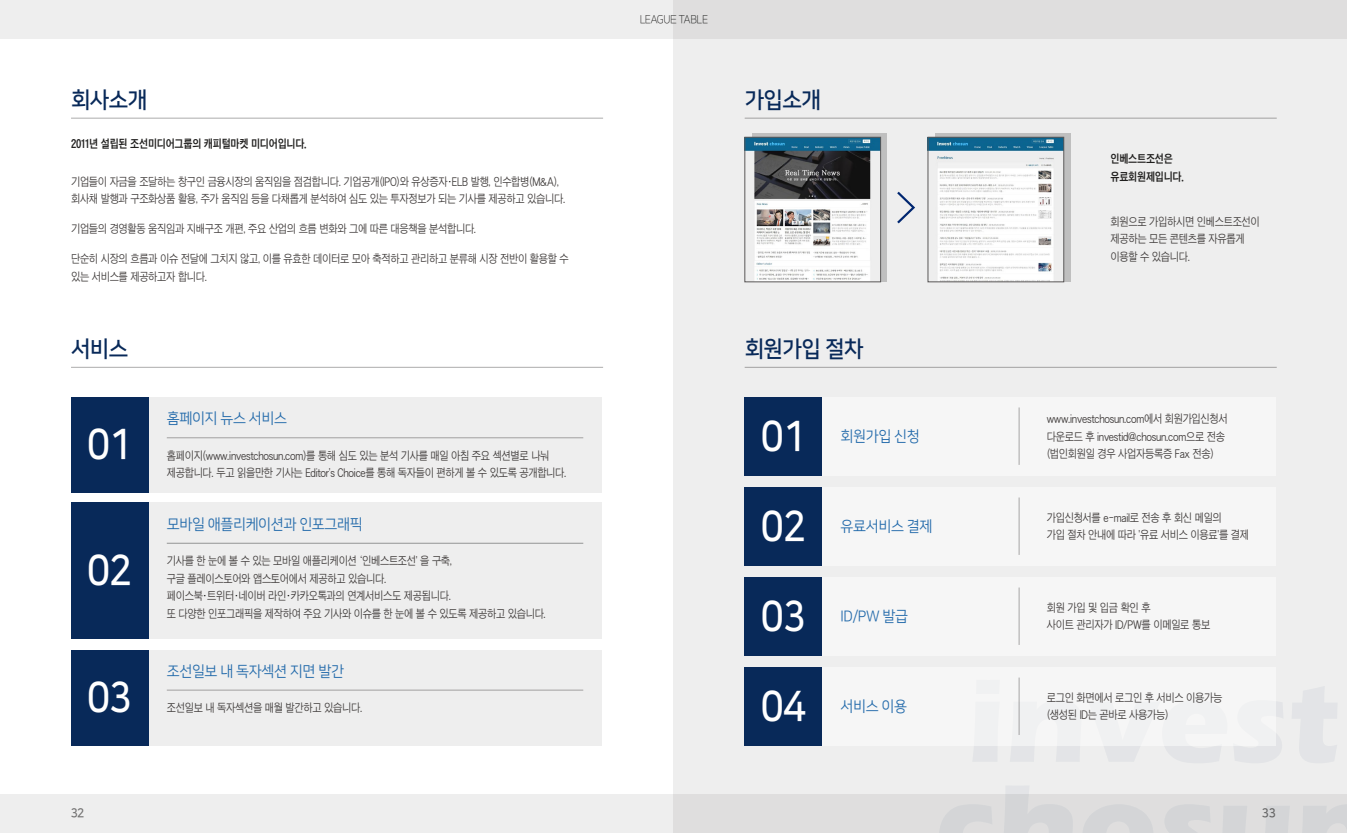
<style>
.page{position:relative;width:1347px;height:833px;background:#fff}
.page>*{position:absolute;margin:0;border:0;box-sizing:border-box;transform-origin:0 0}
.t1{font:42px/90px "Nanum Square B";letter-spacing:-.025em;color:#fff;text-align:justify;scale:.9 1}
.t2{font:22.5px "Nanum Square B";letter-spacing:-.025em;color:#082959;scale:.95 1}
.t3{font:15px "Nanum Square R";letter-spacing:-.025em;color:#246bab;scale:.95 1}
.t4{font:12.5px "Nanum Square B";color:#727171;scale:.95 1}
.t5{font:11.25px/17.5px "Csng";letter-spacing:-.025em;color:#3e3a39;scale:.9 1}
.t6{font:11.25px/17.5px "Csn Tg";letter-spacing:-.025em;color:#1f1e1d;scale:.9 1}
.t7{font:11.25px "Nanum Square L";letter-spacing:-.025em;color:#1f1e1d;scale:.95 1}
.s1{font-family:"Cs Sg";color:#000}
</style>
<div class="page">
<div style="left:1px;top:794px;width:1345px;height:39px;background:#eee"></div>
<div style="left:1px;top:0;width:1345px;height:39px;background:#eee"></div>
<div style="left:141px;top:397px;width:461px;height:96px;background:#eee"></div>
<div style="left:141px;top:649px;width:461px;height:96px;background:#eee"></div>
<div style="left:141px;top:502px;width:461px;height:137px;background:#eee"></div>
<div style="left:71px;top:397px;width:77px;height:96px;background:#082959"></div>
<div style="left:71px;top:502px;width:77px;height:137px;background:#082959"></div>
<hr style="left:167px;top:437px;width:416px;height:1px;background:#595757">
<hr style="left:167px;top:543px;width:416px;height:1px;background:#9fa0a0">
<div style="left:71px;top:649px;width:77px;height:96px;background:#082959"></div>
<hr style="left:167px;top:690px;width:416px;height:1px;background:#595757">
<hr style="left:71px;top:118px;width:532px;height:1px;background:#595757">
<hr style="left:71px;top:367px;width:532px;height:1px;background:#595757">
<svg style="left:673px;top:0;width:673px;height:833px;fill:#eee"></svg>
<svg style="left:972px;top:745px;width:28px;height:17px"></svg>
<svg style="left:1009px;top:745px;width:72px;height:17px"></svg>
<svg style="left:1088px;top:745px;width:139px;height:18px"></svg>
<svg style="left:1233px;top:700px;width:50px;height:63px"></svg>
<svg style="left:1291px;top:686px;width:46px;height:77px"></svg>
<svg style="left:938px;top:804px;width:54px;height:29px"></svg>
<svg style="left:1001px;top:785px;width:71px;height:48px"></svg>
<svg style="left:1082px;top:804px;width:71px;height:29px"></svg>
<svg style="left:1160px;top:804px;width:50px;height:29px"></svg>
<svg style="left:1221px;top:805px;width:68px;height:28px"></svg>
<svg style="left:1299px;top:804px;width:47px;height:29px"></svg>
<div style="left:815px;top:397px;width:460px;height:78px;background:#f6f6f6"></div>
<div style="left:815px;top:487px;width:460px;height:78px;background:#f6f6f6"></div>
<div style="left:815px;top:577px;width:460px;height:78px;background:#f6f6f6"></div>
<div style="left:815px;top:667px;width:460px;height:78px;background:#f6f6f6"></div>
<svg style="left:752px;top:133px;width:135px;height:149px;fill:#bfbfbf"></svg>
<img style="left:746px;top:139px;width:132px;height:141px">
<div style="left:744px;top:137px;width:136px;height:145px;border:1px solid #595757"></div>
<svg style="left:935px;top:133px;width:135px;height:149px;fill:#bfbfbf"></svg>
<img style="left:929px;top:139px;width:132px;height:141px">
<div style="left:927px;top:137px;width:136px;height:145px;border:1px solid #595757"></div>
<svg style="left:897px;top:192px;width:18px;height:31px"></svg>
<div style="left:744px;top:397px;width:78px;height:78px;background:#082959"></div>
<div style="left:744px;top:487px;width:78px;height:78px;background:#082959"></div>
<div style="left:744px;top:577px;width:78px;height:78px;background:#082959"></div>
<div style="left:744px;top:667px;width:78px;height:78px;background:#082959"></div>
<hr style="left:1018px;top:407px;width:1px;height:58px;background:#595757">
<hr style="left:1018px;top:587px;width:1px;height:58px;background:#595757">
<hr style="left:1018px;top:497px;width:1px;height:58px;background:#595757">
<hr style="left:1018px;top:677px;width:1px;height:58px;background:#595757">
<hr style="left:744px;top:118px;width:532px;height:1px;background:#595757">
<hr style="left:744px;top:367px;width:532px;height:1px;background:#595757">
<h2 class="t2" style="left:71px;top:88px;width:82px">회사소개</h2>
<p class="t6" style="left:71px;top:135px;width:263px">2011년 설립된 조선미디어그룹의 캐피털마켓 미디어입니다.</p>
<p class="t5" style="left:71px;top:173px;width:550px">기업들이 자금을 조달하는 창구인 금융시장의 움직임을 점검합니다. 기업공개(IPO)와 유상증자<span class="s1">·</span>ELB 발행, 인수합병(M&amp;A), 회사채 발행과 구조화상품 활용, 주가 움직임 등을 다채롭게 분석하여 심도 있는 투자정보가 되는 기사를 제공하고 있습니다.</p>
<p class="t5" style="left:71px;top:220px;width:451px">기업들의 경영활동 움직임과 지배구조 개편, 주요 산업의 흐름 변화와 그에 따른 대응책을 분석합니다.</p>
<p class="t5" style="left:71px;top:250px;width:554px">단순히 시장의 흐름과 이슈 전달에 그치지 않고, 이를 유효한 데이터로 모아 축적하고 관리하고 분류해 시장 전반이 활용할 수 있는 서비스를 제공하고자 합니다.</p>
<h2 class="t2" style="left:71px;top:337px;width:62px">서비스</h2>
<h1 class="t1" style="left:87px;top:400px;width:52px">01</h1>
<h1 class="t1" style="left:87px;top:526px;width:52px">02</h1>
<h1 class="t1" style="left:87px;top:653px;width:52px">03</h1>
<h3 class="t3" style="left:167px;top:411px;width:128px">홈페이지 뉴스 서비스</h3>
<p class="t5" style="left:167px;top:446px;width:445px">홈페이지(www.investchosun.com)를 통해 심도 있는 분석 기사를 매일 아침 주요 섹션별로 나눠 제공합니다. 두고 읽을만한 기사는 Editor's Choice를 통해 독자들이 편하게 볼 수 있도록 공개합니다.</p>
<h3 class="t3" style="left:167px;top:516px;width:208px">모바일 애플리케이션과 인포그래픽</h3>
<p class="t5" style="left:167px;top:552px;width:423px">기사를 한 눈에 볼 수 있는 모바일 애플리케이션‘인베스트조선' 을 구축,<br>구글 플레이스토어와 앱스토어에서 제공하고 있습니다.<br>페이스북<span class="s1">·</span>트위터<span class="s1">·</span>네이버 라인<span class="s1">·</span>카카오톡과의 연계서비스도 제공됩니다.<br>또 다양한 인포그래픽을 제작하여 주요 기사와 이슈를 한 눈에 볼 수 있도록 제공하고 있습니다.</p>
<h3 class="t3" style="left:167px;top:663px;width:188px">조선일보 내 독자섹션 지면 발간</h3>
<p class="t5" style="left:167px;top:699px;width:219px">조선일보 내 독자섹션을 매월 발간하고 있습니다.</p>
<p class="t7" style="left:639px;top:14px;width:74px">LEAGUE TABLE</p>
<h2 class="t2" style="left:744px;top:88px;width:82px">가입소개</h2>
<h2 class="t2" style="left:744px;top:337px;width:127px">회원가입 절차</h2>
<h1 class="t1" style="left:761px;top:392px;width:52px">01<br>02<br>03<br>04</h1>
<h3 class="t3" style="left:840px;top:428px;width:85px">회원가입 신청</h3>
<h3 class="t3" style="left:840px;top:518px;width:98px">유료서비스 결제</h3>
<h3 class="t3" style="left:840px;top:608px;width:73px">ID/PW 발급</h3>
<h3 class="t3" style="left:840px;top:698px;width:72px">서비스 이용</h3>
<p class="t6" style="left:1110px;top:150px;width:83px">인베스트조선은 유료회원제입니다.</p>
<p class="t5" style="left:1110px;top:212px;width:167px">회원으로 가입하시면 인베스트조선이 제공하는 모든 콘텐츠를 자유롭게 이용할 수 있습니다.</p>
<p class="t5" style="left:1046px;top:410px;width:202px">www.investchosun.com에서 회원가입신청서 다운로드 후 investid@chosun.com으로 전송 (법인회원일 경우 사업자등록증 Fax 전송)</p>
<p class="t5" style="left:1046px;top:509px;width:226px">가입신청서를 e-mail로 전송 후 회신 메일의<br>가입 절차 안내에 따라 '유료 서비스 이용료'를 결제</p>
<p class="t5" style="left:1046px;top:599px;width:183px">회원 가입 및 입금 확인 후<br>사이트 관리자가 ID/PW를 이메일로 통보</p>
<p class="t5" style="left:1046px;top:688px;width:196px">로그인 화면에서 로그인 후 서비스 이용가능 (생성된 ID는 곧바로 사용가능)</p>
<p class="t4" style="left:71px;top:807px;width:16px">32</p>
<p class="t4" style="left:1261px;top:807px;width:16px">33</p>
</div>
